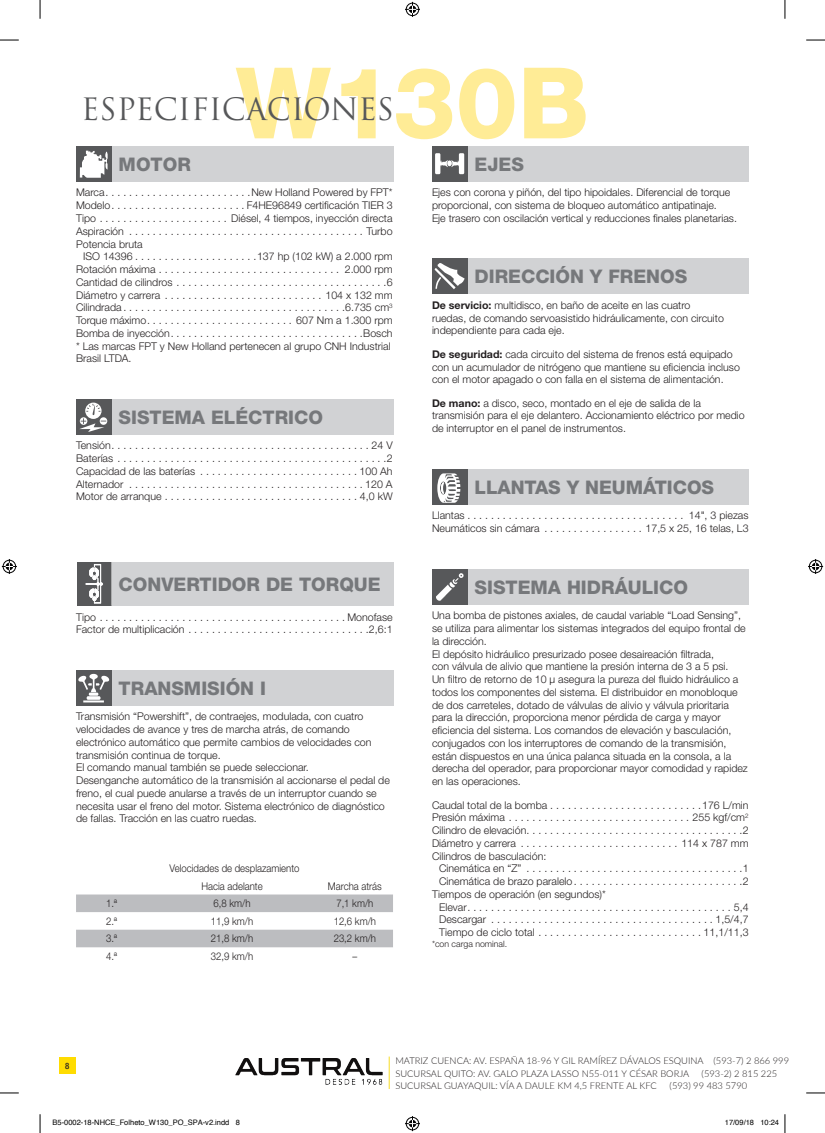
<style>
.page{position:relative;width:825px;height:1133px;background:#fff}
.page>*{position:absolute;margin:0;border:0;box-sizing:border-box;transform-origin:0 0}
.t1{font:800 98.75px "Helvetica Neue LT Std";color:#ffec96}
.t2{font:30px "Trajan Pro";color:#57585a}
.t3{font:800 18.75px "Helvetica Neue LT Std";color:#76787b}
.t4{font:300 10.62px/12.8px "Helvetica Neue LT Std";color:#231f20}
.t5{font:300 10.62px/17.6px "Helvetica Neue LT Std";color:#231f20;text-align:center;scale:.9 1}
.t6{font:300 9.38px/12.5px "Lato";color:#231f20}
.t7{font:300 8.75px "Helvetica Neue LT Std";color:#231f20}
.t8{font:500 condensed 8.75px "Helvetica Neue LT Std";color:#231f20}
.t9{font:7.5px "Helvetica";color:#000}
.s1{font-weight:700}
</style>
<div class="page">
<div style="left:59px;top:1057px;width:16px;height:17px;background:#ffdc01"></div>
<div style="left:111px;top:146px;width:282px;height:36px;background:#d1d2d4"></div>
<div style="left:76px;top:146px;width:35px;height:36px;background:#57585a"></div>
<svg style="left:80px;top:151px;width:28px;height:27px"></svg>
<div style="left:111px;top:399px;width:282px;height:35px;background:#d1d2d4"></div>
<div style="left:76px;top:399px;width:36px;height:35px;background:#57585a"></div>
<svg style="left:79px;top:402px;width:28px;height:30px"></svg>
<div style="left:111px;top:562px;width:282px;height:43px;background:#d1d2d4"></div>
<div style="left:77px;top:562px;width:34px;height:43px;background:#57585a"></div>
<hr style="left:111px;top:562px;width:1px;height:43px;background:#fff">
<svg style="left:86px;top:564px;width:17px;height:39px"></svg>
<div style="left:111px;top:670px;width:282px;height:35px;background:#d1d2d4"></div>
<div style="left:76px;top:670px;width:35px;height:35px;background:#57585a"></div>
<svg style="left:78px;top:674px;width:31px;height:28px"></svg>
<svg style="left:76px;top:894px;width:317px;height:53px"></svg>
<div style="left:467px;top:146px;width:282px;height:36px;background:#d1d2d4"></div>
<div style="left:432px;top:146px;width:35px;height:36px;background:#57585a"></div>
<svg style="left:435px;top:153px;width:29px;height:21px"></svg>
<div style="left:467px;top:259px;width:282px;height:35px;background:#d1d2d4"></div>
<div style="left:432px;top:259px;width:35px;height:35px;background:#57585a"></div>
<svg style="left:434px;top:263px;width:30px;height:26px"></svg>
<div style="left:467px;top:469px;width:282px;height:35px;background:#d1d2d4"></div>
<div style="left:432px;top:469px;width:35px;height:35px;background:#57585a"></div>
<svg style="left:437px;top:473px;width:23px;height:29px"></svg>
<div style="left:467px;top:569px;width:282px;height:35px;background:#d1d2d4"></div>
<div style="left:432px;top:569px;width:35px;height:35px;background:#57585a"></div>
<svg style="left:436px;top:573px;width:27px;height:28px"></svg>
<svg style="left:0;top:39px;width:19px;height:2px"></svg>
<svg style="left:806px;top:39px;width:18px;height:2px"></svg>
<svg style="left:0;top:1092px;width:19px;height:1px"></svg>
<svg style="left:806px;top:1092px;width:18px;height:1px"></svg>
<svg style="left:39px;top:0;width:2px;height:19px"></svg>
<svg style="left:39px;top:1114px;width:2px;height:18px"></svg>
<svg style="left:784px;top:0;width:1px;height:19px"></svg>
<svg style="left:405px;top:2px;width:15px;height:15px"></svg>
<svg style="left:405px;top:1116px;width:15px;height:15px"></svg>
<svg style="left:2px;top:559px;width:15px;height:15px"></svg>
<svg style="left:808px;top:559px;width:14px;height:15px"></svg>
<svg style="left:784px;top:1114px;width:1px;height:18px"></svg>
<img style="left:235px;top:1058px;width:147px;height:26px">
<hr style="left:388px;top:1056px;width:1px;height:32px;background:#f7dc25">
<h1 class="t1" style="left:235px;top:44px;width:355px">W130B</h1>
<h2 class="t2" style="left:81px;top:90px;width:314px">ESPECIFICACIONES</h2>
<h3 class="t3" style="left:118px;top:153px;width:74px">MOTOR</h3>
<p class="t4" style="left:76px;top:186px;width:318px;text-align:justify">Marca .........................New Holland Powered by FPT* Modelo . . . . . . . . . . . . . . . . . . . . . . . F4HE96849 certificación TIER 3<br>Tipo . . . . . . . . . . . . . . . . . . . . . . Diésel, 4 tiempos, inyección directa Aspiración ........................................Turbo Potencia bruta</p>
<p class="t4" style="left:76px;top:250px;width:318px;text-indent:7px">ISO 14396 . . . . . . . . . . . . . . . . . . . . .137 hp (102 kW) a 2.000 rpm Rotación máxima ............................... 2.000 rpm Cantidad de cilindros ....................................6<br>Diámetro y carrera ...........................104 x 132 mm Cilindrada ......................................6.735 cm<sup>3<br></sup>Torque máximo ......................... 607 Nm a 1.300 rpm Bomba de inyección .................................Bosch * Las marcas FPT y New Holland pertenecen al grupo CNH Industrial Brasil LTDA.</p>
<h3 class="t3" style="left:474px;top:153px;width:51px">EJES</h3>
<p class="t4" style="left:432px;top:186px;width:306px">Ejes con corona y piñón, del tipo hipoidales. Diferencial de torque proporcional, con sistema de bloqueo automático antipatinaje.<br>Eje trasero con oscilación vertical y reducciones finales planetarias.</p>
<h3 class="t3" style="left:474px;top:265px;width:214px">DIRECCIÓN Y FRENOS</h3>
<p class="t4" style="left:432px;top:298px;width:293px"><span class="s1">De servicio:</span> multidisco, en baño de aceite en las cuatro ruedas, de comando servoasistido hidráulicamente, con circuito independiente para cada eje.</p>
<p class="t4" style="left:432px;top:347px;width:309px"><span class="s1">De seguridad:</span> cada circuito del sistema de frenos está equipado con un acumulador de nitrógeno que mantiene su eficiencia incluso con el motor apagado o con falla en el sistema de alimentación.</p>
<p class="t4" style="left:432px;top:396px;width:314px"><span class="s1">De mano:</span> a disco, seco, montado en el eje de salida de la transmisión para el eje delantero. Accionamiento eléctrico por medio de interruptor en el panel de instrumentos.</p>
<h3 class="t3" style="left:118px;top:406px;width:206px">SISTEMA ELÉCTRICO</h3>
<p class="t4" style="left:76px;top:439px;width:318px;text-align:justify">Tensión ............................................24 V Baterías ..............................................2<br>Capacidad de las baterías ...........................100 Ah Alternador ........................................120 A Motor de arranque .................................4,0 kW</p>
<h3 class="t3" style="left:474px;top:475px;width:241px">LLANTAS Y NEUMÁTICOS</h3>
<p class="t4" style="left:432px;top:509px;width:318px">Llantas ..................................... 14", 3 piezas<br>Neumáticos sin cámara . . . . . . . . . . . . . . . . . 17,5 x 25, 16 telas, L3</p>
<h3 class="t3" style="left:118px;top:573px;width:263px">CONVERTIDOR DE TORQUE</h3>
<p class="t4" style="left:76px;top:610px;width:318px">Tipo ..........................................Monofase<br>Factor de multiplicación ...............................2,6:1</p>
<h3 class="t3" style="left:118px;top:676px;width:149px">TRANSMISIÓN I</h3>
<p class="t4" style="left:76px;top:710px;width:315px">Transmisión “Powershift”, de contraejes, modulada, con cuatro velocidades de avance y tres de marcha atrás, de comando electrónico automático que permite cambios de velocidades con transmisión continua de torque.<br>El comando manual también se puede seleccionar.<br>Desenganche automático de la transmisión al accionarse el pedal de freno, el cual puede anularse a través de un interruptor cuando se necesita usar el freno del motor. Sistema electrónico de diagnóstico de fallas. Tracción en las cuatro ruedas.</p>
<p class="t5" style="left:169px;top:859px;width:146px">Velocidades de desplazamiento<br>Hacia adelante</p>
<p class="t5" style="left:328px;top:876px;width:61px">Marcha atrás</p>
<p class="t5" style="left:106px;top:894px;width:14px">1.ª</p>
<p class="t5" style="left:213px;top:894px;width:43px">6,8 km/h</p>
<p class="t5" style="left:336px;top:894px;width:43px">7,1 km/h</p>
<p class="t5" style="left:106px;top:911px;width:14px">2.ª</p>
<p class="t5" style="left:211px;top:911px;width:49px">11,9 km/h</p>
<p class="t5" style="left:333px;top:911px;width:49px">12,6 km/h</p>
<p class="t5" style="left:106px;top:929px;width:14px">3.ª</p>
<p class="t5" style="left:211px;top:929px;width:49px">21,8 km/h</p>
<p class="t5" style="left:333px;top:929px;width:49px">23,2 km/h</p>
<p class="t5" style="left:106px;top:947px;width:14px">4.ª</p>
<p class="t5" style="left:211px;top:947px;width:49px">32,9 km/h</p>
<p class="t5" style="left:352px;top:947px;width:7px">–</p>
<h3 class="t3" style="left:474px;top:575px;width:215px">SISTEMA HIDRÁULICO</h3>
<p class="t4" style="left:432px;top:609px;width:317px">Una bomba de pistones axiales, de caudal variable “Load Sensing”, se utiliza para alimentar los sistemas integrados del equipo frontal de la dirección.<br>El depósito hidráulico presurizado posee desaireación filtrada,<br>con válvula de alivio que mantiene la presión interna de 3 a 5 psi.<br>Un filtro de retorno de 10 µ asegura la pureza del fluido hidráulico a todos los componentes del sistema. El distribuidor en monobloque de dos carreteles, dotado de válvulas de alivio y válvula prioritaria para la dirección, proporciona menor pérdida de carga y mayor eficiencia del sistema. Los comandos de elevación y basculación, conjugados con los interruptores de comando de la transmisión, están dispuestos en una única palanca situada en la consola, a la derecha del operador, para proporcionar mayor comodidad y rapidez en las operaciones.</p>
<p class="t4" style="left:432px;top:798px;width:318px;text-align:justify">Caudal total de la bomba ..........................176 L/min Presión máxima ...............................255 kgf/cm<sup>2<br></sup>Cilindro de elevación .....................................2<br>Diámetro y carrera ...........................114 x 787 mm Cilindros de basculación:</p>
<p class="t4" style="left:439px;top:862px;width:311px">Cinemática en “Z” .....................................1</p>
<p class="t4" style="left:439px;top:874px;width:311px">Cinemática de brazo paralelo .............................2</p>
<p class="t4" style="left:432px;top:887px;width:175px">Tiempos de operación (en segundos)*</p>
<p class="t4" style="left:439px;top:900px;width:311px">Elevar .............................................5,4</p>
<p class="t4" style="left:439px;top:913px;width:311px">Descargar ......................................1,5/4,7</p>
<p class="t4" style="left:439px;top:925px;width:311px">Tiempo de ciclo total ............................11,1/11,3</p>
<p class="t7" style="left:432px;top:938px;width:77px">*con carga nominal.</p>
<p class="t8" style="left:65px;top:1060px;width:6px">8</p>
<p class="t6" style="left:395px;top:1053px;width:395px">MATRIZ CUENCA: AV. ESPAÑA 18-96 Y GIL RAMÍREZ DÁVALOS ESQUINA (593-7) 2 866 999<br>SUCURSAL QUITO: AV. GALO PLAZA LASSO N55-011 Y CÉSAR BORJA</p>
<p class="t6" style="left:701px;top:1066px;width:77px">(593-2) 2 815 225</p>
<p class="t6" style="left:395px;top:1078px;width:263px">SUCURSAL GUAYAQUIL: VÍA A DAULE KM 4,5 FRENTE AL KFC</p>
<p class="t6" style="left:669px;top:1078px;width:79px">(593) 99 483 5790</p>
<p class="t9" style="left:53px;top:1116px;width:189px">B5-0002-18-NHCE_Folheto_W130_PO_SPA-v2.indd 8</p>
<p class="t9" style="left:724px;top:1116px;width:56px">17/09/18 10:24</p>
</div>
